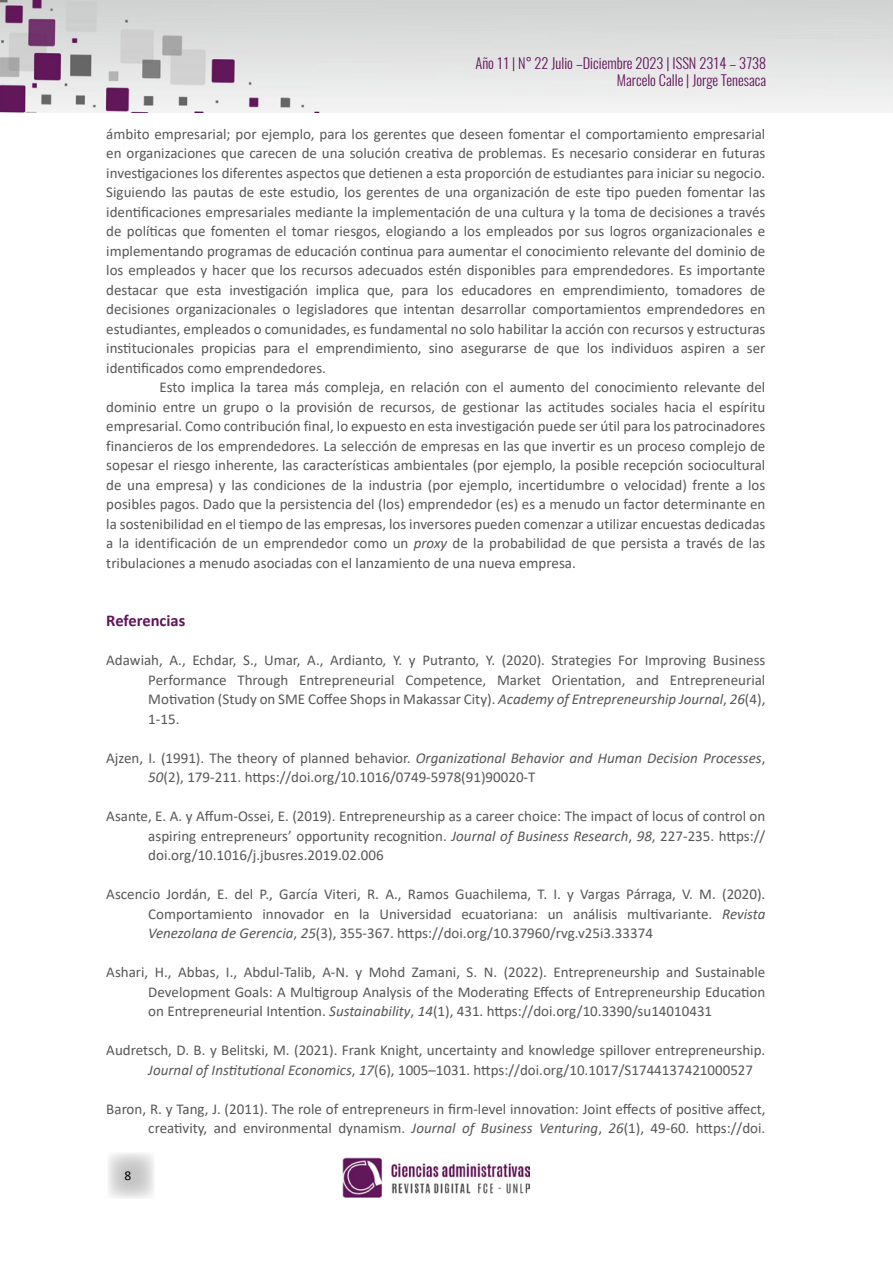
<style>
.page{position:relative;width:893px;height:1263px;background:#fff}
.page>*{position:absolute;margin:0;border:0;box-sizing:border-box;transform-origin:0 0}
.t1{font:700 16.5px "Calibri";color:#61135a}
.t2{font:15px/19.5px "Calibri";color:#575756;text-align:justify}
.t3{font:300 14.4px/17.2px "Oswald";color:#61135a;text-align:right}
.t4{font:13.5px "Calibri";color:#000}
.s1{font-style:italic}
</style>
<div class="page">
<svg style="left:108px;top:1153px;width:46px;height:45px"></svg>
<img style="left:0;top:0;width:893px;height:112px">
<img style="left:342px;top:1157px;width:187px;height:41px">
<p class="t3" style="left:475px;top:52px;width:292px">Año 11 | N° 22 Julio –Diciembre 2023 | ISSN 2314 – 3738<br>Marcelo Calle | Jorge Tenesaca</p>
<p class="t2" style="left:106px;top:124px;width:661px">ámbito empresarial; por ejemplo, para los gerentes que deseen fomentar el comportamiento empresarial en organizaciones que carecen de una solución creativa de problemas. Es necesario considerar en futuras investigaciones los diferentes aspectos que detienen a esta proporción de estudiantes para iniciar su negocio.<br>Siguiendo las pautas de este estudio, los gerentes de una organización de este tipo pueden fomentar las identificaciones empresariales mediante la implementación de una cultura y la toma de decisiones a través de políticas que fomenten el tomar riesgos, elogiando a los empleados por sus logros organizacionales e implementando programas de educación continua para aumentar el conocimiento relevante del dominio de los empleados y hacer que los recursos adecuados estén disponibles para emprendedores. Es importante destacar que esta investigación implica que, para los educadores en emprendimiento, tomadores de decisiones organizacionales o legisladores que intentan desarrollar comportamientos emprendedores en estudiantes, empleados o comunidades, es fundamental no solo habilitar la acción con recursos y estructuras institucionales propicias para el emprendimiento, sino asegurarse de que los individuos aspiren a ser identificados como emprendedores.</p>
<p class="t2" style="left:106px;top:377px;width:661px;text-indent:53px">Esto implica la tarea más compleja, en relación con el aumento del conocimiento relevante del dominio entre un grupo o la provisión de recursos, de gestionar las actitudes sociales hacia el espíritu empresarial. Como contribución final, lo expuesto en esta investigación puede ser útil para los patrocinadores financieros de los emprendedores. La selección de empresas en las que invertir es un proceso complejo de sopesar el riesgo inherente, las características ambientales (por ejemplo, la posible recepción sociocultural de una empresa) y las condiciones de la industria (por ejemplo, incertidumbre o velocidad) frente a los posibles pagos. Dado que la persistencia del (los) emprendedor (es) es a menudo un factor determinante en la sostenibilidad en el tiempo de las empresas, los inversores pueden comenzar a utilizar encuestas dedicadas a la identificación de un emprendedor como un <span class="s1">proxy</span> de la probabilidad de que persista a través de las tribulaciones a menudo asociadas con el lanzamiento de una nueva empresa.</p>
<p class="t1" style="left:106px;top:609px;width:81px">Referencias</p>
<p class="t2" style="left:148px;top:650px;width:619px;text-indent:-42px">Adawiah, A., Echdar, S., Umar, A., Ardianto, Y. y Putranto, Y. (2020). Strategies For Improving Business Performance Through Entrepreneurial Competence, Market Orientation, and Entrepreneurial Motivation (Study on SME Coffee Shops in Makassar City). <span class="s1">Academy of Entrepreneurship Journal</span>, <span class="s1">26</span>(4), 1-15.</p>
<p class="t2" style="left:148px;top:748px;width:619px;text-indent:-42px">Ajzen, I. (1991). The theory of planned behavior. <span class="s1">Organizational Behavior and Human Decision Processes</span>,<br><span class="s1">50</span>(2), 179-211. https://doi.org/10.1016/0749-5978(91)90020-T</p>
<p class="t2" style="left:148px;top:806px;width:619px;text-indent:-42px">Asante, E. A. y Affum-Ossei, E. (2019). Entrepreneurship as a career choice: The impact of locus of control on aspiring entrepreneurs’ opportunity recognition. <span class="s1">Journal of Business Research</span>, <span class="s1">98</span>, 227-235. https:// doi.org/10.1016/j.jbusres.2019.02.006</p>
<p class="t2" style="left:148px;top:884px;width:619px;text-indent:-42px">Ascencio Jordán, E. del P., García Viteri, R. A., Ramos Guachilema, T. I. y Vargas Párraga, V. M. (2020).<br>Comportamiento innovador en la Universidad ecuatoriana: un análisis multivariante. <span class="s1">Revista Venezolana de Gerencia</span>, <span class="s1">25</span>(3), 355-367. https://doi.org/10.37960/rvg.v25i3.33374</p>
<p class="t2" style="left:148px;top:962px;width:619px;text-indent:-42px">Ashari, H., Abbas, I., Abdul-Talib, A-N. y Mohd Zamani, S. N. (2022). Entrepreneurship and Sustainable Development Goals: A Multigroup Analysis of the Moderating Effects of Entrepreneurship Education on Entrepreneurial Intention. <span class="s1">Sustainability</span>, <span class="s1">14</span>(1), 431. https://doi.org/10.3390/su14010431</p>
<p class="t2" style="left:148px;top:1040px;width:619px;text-indent:-42px">Audretsch, D. B. y Belitski, M. (2021). Frank Knight, uncertainty and knowledge spillover entrepreneurship.<br><span class="s1">Journal of Institutional Economics</span>, <span class="s1">17</span>(6), 1005–1031. https://doi.org/10.1017/S1744137421000527</p>
<p class="t2" style="left:106px;top:1099px;width:661px;text-align:right">Baron, R. y Tang, J. (2011). The role of entrepreneurs in firm-level innovation: Joint effects of positive affect, creativity, and environmental dynamism. <span class="s1">Journal of Business Venturing</span>, <span class="s1">26</span>(1), 49-60. https://doi.</p>
<p class="t4" style="left:124px;top:1166px;width:8px">8</p>
</div>
